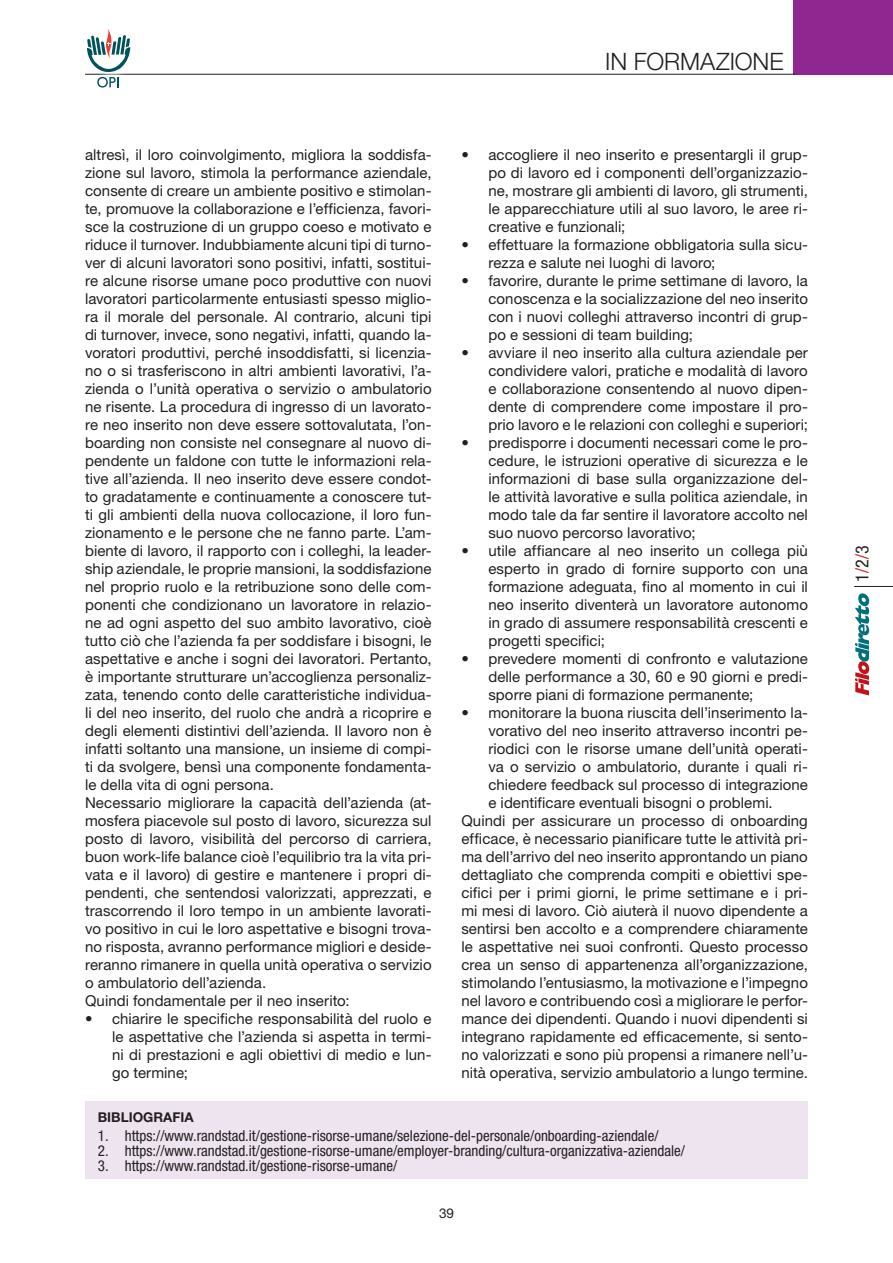
<style>
.page{position:relative;width:893px;height:1263px;background:#fff}
.page>*{position:absolute;margin:0;border:0;box-sizing:border-box;transform-origin:0 0}
.t1{font:300 24px "Helvetica Neue LT Std";color:#231f20}
.t2{font:condensed 18px "Helvetica Neue LT Std";color:#231f20}
._1_Testo_normale{font:15px/18px "Helvetica Neue LT Std";letter-spacing:.005em;color:#231f20;text-align:justify}
.t3{font:condensed 15px "Helvetica Neue LT Std";color:#231f20}
._1_Bibliografia_tito{font:700 13.5px "Helvetica Neue LT Std";color:#231f20}
.t4{font:13.5px "Helvetica Neue LT Std";color:#231f20}
.s1{color:#d1232a}
</style>
<div class="page">
<svg style="left:855px;top:593px;width:14px;height:102px"></svg>
<div style="left:793px;top:0;width:100px;height:74px;background:#90268f"></div>
<hr style="left:854px;top:586px;width:39px;height:1px;background:#231f20">
<hr style="left:85px;top:74px;width:710px;height:1px;background:#231f20">
<div style="left:86px;top:28px;width:51px;height:66px;background:#fff"></div>
<svg style="left:87px;top:29px;width:43px;height:59px"></svg>
<div style="left:85px;top:1101px;width:723px;height:78px;background:#eee4f0"></div>
<h1 class="t1" style="left:605px;top:47px;width:180px">IN FORMAZIONE</h1>
<p class="_1_Testo_normale" style="left:85px;top:145px;width:348px">altresì, il loro coinvolgimento, migliora la soddisfa&shy;zione sul lavoro, stimola la performance aziendale, consente di creare un ambiente positivo e stimolan&shy;te, promuove la collaborazione e l’efficienza, favori&shy;sce la costruzione di un gruppo coeso e motivato e riduce il turnover. Indubbiamente alcuni tipi di turno&shy;ver di alcuni lavoratori sono positivi, infatti, sostitui&shy;re alcune risorse umane poco produttive con nuovi lavoratori particolarmente entusiasti spesso miglio&shy;ra il morale del personale. Al contrario, alcuni tipi di turnover, invece, sono negativi, infatti, quando la&shy;voratori produttivi, perché insoddisfatti, si licenzia&shy;no o si trasferiscono in altri ambienti lavorativi, l’a&shy;zienda o l’unità operativa o servizio o ambulatorio ne risente. La procedura di ingresso di un lavorato&shy;re neo inserito non deve essere sottovalutata, l’on&shy;boarding non consiste nel consegnare al nuovo di&shy;pendente un faldone con tutte le informazioni rela&shy;tive all’azienda. Il neo inserito deve essere condot&shy;to gradatamente e continuamente a conoscere tut&shy;ti gli ambienti della nuova collocazione, il loro fun&shy;zionamento e le persone che ne fanno parte. L’am&shy;biente di lavoro, il rapporto con i colleghi, la leader&shy;ship aziendale, le proprie mansioni, la soddisfazione nel proprio ruolo e la retribuzione sono delle com&shy;ponenti che condizionano un lavoratore in relazio&shy;ne ad ogni aspetto del suo ambito lavorativo, cioè tutto ciò che l’azienda fa per soddisfare i bisogni, le aspettative e anche i sogni dei lavoratori. Pertanto, è importante strutturare un’accoglienza personaliz&shy;zata, tenendo conto delle caratteristiche individua&shy;li del neo inserito, del ruolo che andrà a ricoprire e degli elementi distintivi dell’azienda. Il lavoro non è infatti soltanto una mansione, un insieme di compi&shy;ti da svolgere, bensì una componente fondamenta&shy;le della vita di ogni persona.</p>
<p class="_1_Testo_normale" style="left:85px;top:793px;width:348px">Necessario migliorare la capacità dell’azienda (at&shy;mosfera piacevole sul posto di lavoro, sicurezza sul posto di lavoro, visibilità del percorso di carriera, buon work-life balance cioè l’equilibrio tra la vita pri&shy;vata e il lavoro) di gestire e mantenere i propri di&shy;pendenti, che sentendosi valorizzati, apprezzati, e trascorrendo il loro tempo in un ambiente lavorati&shy;vo positivo in cui le loro aspettative e bisogni trova&shy;no risposta, avranno performance migliori e deside&shy;reranno rimanere in quella unità operativa o servizio o ambulatorio dell’azienda.</p>
<p class="_1_Testo_normale" style="left:85px;top:991px;width:266px">Quindi fondamentale per il neo inserito:</p>
<p class="_1_Testo_normale" style="left:112px;top:1009px;width:321px;text-indent:-27px">• chiarire le specifiche responsabilità del ruolo e le aspettative che l’azienda si aspetta in termi&shy;ni di prestazioni e agli obiettivi di medio e lun&shy;go termine;</p>
<p class="_1_Testo_normale" style="left:488px;top:145px;width:321px;text-indent:-27px">• accogliere il neo inserito e presentargli il grup&shy;po di lavoro ed i componenti dell’organizzazio&shy;ne, mostrare gli ambienti di lavoro, gli strumenti, le apparecchiature utili al suo lavoro, le aree ri&shy;creative e funzionali;</p>
<p class="_1_Testo_normale" style="left:488px;top:235px;width:321px;text-indent:-27px">• effettuare la formazione obbligatoria sulla sicu&shy;rezza e salute nei luoghi di lavoro;</p>
<p class="_1_Testo_normale" style="left:488px;top:271px;width:321px;text-indent:-27px">• favorire, durante le prime settimane di lavoro, la conoscenza e la socializzazione del neo inserito con i nuovi colleghi attraverso incontri di grup&shy;po e sessioni di team building;</p>
<p class="_1_Testo_normale" style="left:488px;top:343px;width:321px;text-indent:-27px">• avviare il neo inserito alla cultura aziendale per condividere valori, pratiche e modalità di lavoro e collaborazione consentendo al nuovo dipen&shy;dente di comprendere come impostare il pro&shy;prio lavoro e le relazioni con colleghi e superiori;</p>
<p class="_1_Testo_normale" style="left:488px;top:433px;width:321px;text-indent:-27px">• predisporre i documenti necessari come le pro&shy;cedure, le istruzioni operative di sicurezza e le informazioni di base sulla organizzazione del&shy;le attività lavorative e sulla politica aziendale, in modo tale da far sentire il lavoratore accolto nel suo nuovo percorso lavorativo;</p>
<p class="_1_Testo_normale" style="left:488px;top:541px;width:321px;text-indent:-27px">• utile affiancare al neo inserito un collega più esperto in grado di fornire supporto con una formazione adeguata, fino al momento in cui il neo inserito diventerà un lavoratore autonomo in grado di assumere responsabilità crescenti e progetti specifici;</p>
<p class="_1_Testo_normale" style="left:488px;top:649px;width:321px;text-indent:-27px">• prevedere momenti di confronto e valutazione delle performance a 30, 60 e 90 giorni e predi&shy;sporre piani di formazione permanente;</p>
<p class="_1_Testo_normale" style="left:488px;top:703px;width:321px;text-indent:-27px">• monitorare la buona riuscita dell’inserimento la&shy;vorativo del neo inserito attraverso incontri pe&shy;riodici con le risorse umane dell’unità operati&shy;va o servizio o ambulatorio, durante i quali ri&shy;chiedere feedback sul processo di integrazione e identificare eventuali bisogni o problemi.</p>
<p class="_1_Testo_normale" style="left:461px;top:811px;width:348px">Quindi per assicurare un processo di onboarding efficace, è necessario pianificare tutte le attività pri&shy;ma dell’arrivo del neo inserito approntando un piano dettagliato che comprenda compiti e obiettivi spe&shy;cifici per i primi giorni, le prime settimane e i pri&shy;mi mesi di lavoro. Ciò aiuterà il nuovo dipendente a sentirsi ben accolto e a comprendere chiaramente le aspettative nei suoi confronti. Questo processo crea un senso di appartenenza all’organizzazione, stimolando l’entusiasmo, la motivazione e l’impegno nel lavoro e contribuendo così a migliorare le perfor&shy;mance dei dipendenti. Quando i nuovi dipendenti si integrano rapidamente ed efficacemente, si sento&shy;no valorizzati e sono più propensi a rimanere nell’u&shy;nità operativa, servizio ambulatorio a lungo termine.</p>
<p class="_1_Bibliografia_tito" style="left:98px;top:1108px;width:97px">BIBLIOGRAFIA</p>
<p class="t3" style="left:98px;top:1127px;width:562px">1. https://www.randstad.it/gestione-risorse-umane/selezione-del-personale/onboarding-aziendale/</p>
<p class="t3" style="left:98px;top:1142px;width:589px">2. https://www.randstad.it/gestione-risorse-umane/employer-branding/cultura-organizzativa-aziendale/</p>
<p class="t3" style="left:98px;top:1157px;width:301px">3. https://www.randstad.it/gestione-risorse-umane/</p>
<p class="t4" style="left:439px;top:1205px;width:16px">39</p>
<p class="t2" style="left:852px;top:582px;width:37px;rotate:-90deg">1<span class="s1">/</span>2<span class="s1">/</span>3</p>
</div>
